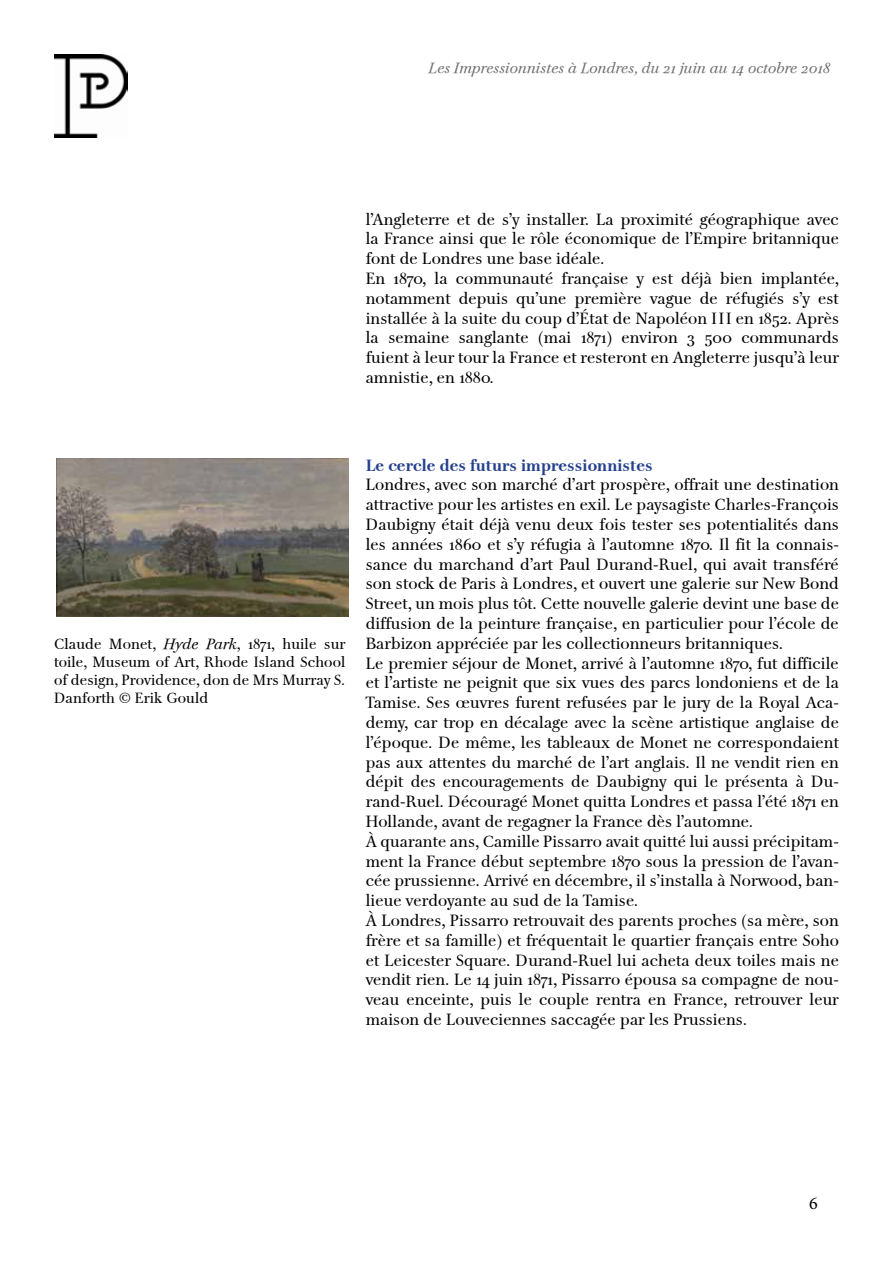
<style>
.page{position:relative;width:893px;height:1263px;background:#fff}
.page>*{position:absolute;margin:0;border:0;box-sizing:border-box;transform-origin:0 0}
.t1{font:18px "Minion Pro";color:#000}
.t2{font:16.5px/19.8px "Petit Palais Normal";color:#000}
.t3{font:700 16.5px "Petit Palais";color:#25408f}
.t4{font:15px/18px "Petit Palais Normal";color:#000;text-align:justify}
.t5{font:italic 15px "Petit Palais";color:#6d6e71}
.s1{font-family:"Petit Palais";font-style:italic}
</style>
<div class="page">
<img style="left:57px;top:459px;width:291px;height:157px">
<img style="left:54px;top:54px;width:74px;height:84px">
<p class="t5" style="left:429px;top:60px;width:403px">Les Impressionnistes à Londres, du 21 juin au 14 octobre 2018</p>
<p class="t2" style="left:366px;top:209px;width:475px">l’Angleterre et de s’y installer. La proximité géographique avec la France ainsi que le rôle économique de l’Empire britannique font de Londres une base idéale.<br>En 1870, la communauté française y est déjà bien implantée, notamment depuis qu’une première vague de réfugiés s’y est installée à la suite du coup d’État de Napoléon III en 1852. Après la semaine sanglante (mai 1871) environ 3 500 communards fuient à leur tour la France et resteront en Angleterre jusqu’à leur amnistie, en 1880.</p>
<p class="t4" style="left:54px;top:635px;width:293px">Claude Monet, <span class="s1">Hyde Park</span>, 1871, huile sur toile, Museum of Art, Rhode Island School of design, Providence, don de Mrs Murray S.<br>Danforth © Erik Gould</p>
<p class="t3" style="left:366px;top:455px;width:289px">Le cercle des futurs impressionnistes</p>
<p class="t2" style="left:366px;top:475px;width:475px">Londres, avec son marché d’art prospère, offrait une destination attractive pour les artistes en exil. Le paysagiste Charles-François Daubigny était déjà venu deux fois tester ses potentialités dans les années 1860 et s’y réfugia à l’automne 1870. Il fit la connais&shy;sance du marchand d’art Paul Durand-Ruel, qui avait transféré son stock de Paris à Londres, et ouvert une galerie sur New Bond Street, un mois plus tôt. Cette nouvelle galerie devint une base de diffusion de la peinture française, en particulier pour l’école de Barbizon appréciée par les collectionneurs britanniques.<br>Le premier séjour de Monet, arrivé à l’automne 1870, fut difficile et l’artiste ne peignit que six vues des parcs londoniens et de la Tamise. Ses œuvres furent refusées par le jury de la Royal Aca&shy;demy, car trop en décalage avec la scène artistique anglaise de l’époque. De même, les tableaux de Monet ne correspondaient pas aux attentes du marché de l’art anglais. Il ne vendit rien en dépit des encouragements de Daubigny qui le présenta à Du&shy;rand-Ruel. Découragé Monet quitta Londres et passa l’été 1871 en Hollande, avant de regagner la France dès l’automne.<br>À quarante ans, Camille Pissarro avait quitté lui aussi précipitam&shy;ment la France début septembre 1870 sous la pression de l’avan&shy;cée prussienne. Arrivé en décembre, il s’installa à Norwood, ban&shy;lieue verdoyante au sud de la Tamise.<br>À Londres, Pissarro retrouvait des parents proches (sa mère, son frère et sa famille) et fréquentait le quartier français entre Soho et Leicester Square. Durand-Ruel lui acheta deux toiles mais ne vendit rien. Le 14 juin 1871, Pissarro épousa sa compagne de nou&shy;veau enceinte, puis le couple rentra en France, retrouver leur maison de Louveciennes saccagée par les Prussiens.</p>
<p class="t1" style="left:809px;top:1191px;width:10px">6</p>
</div>
